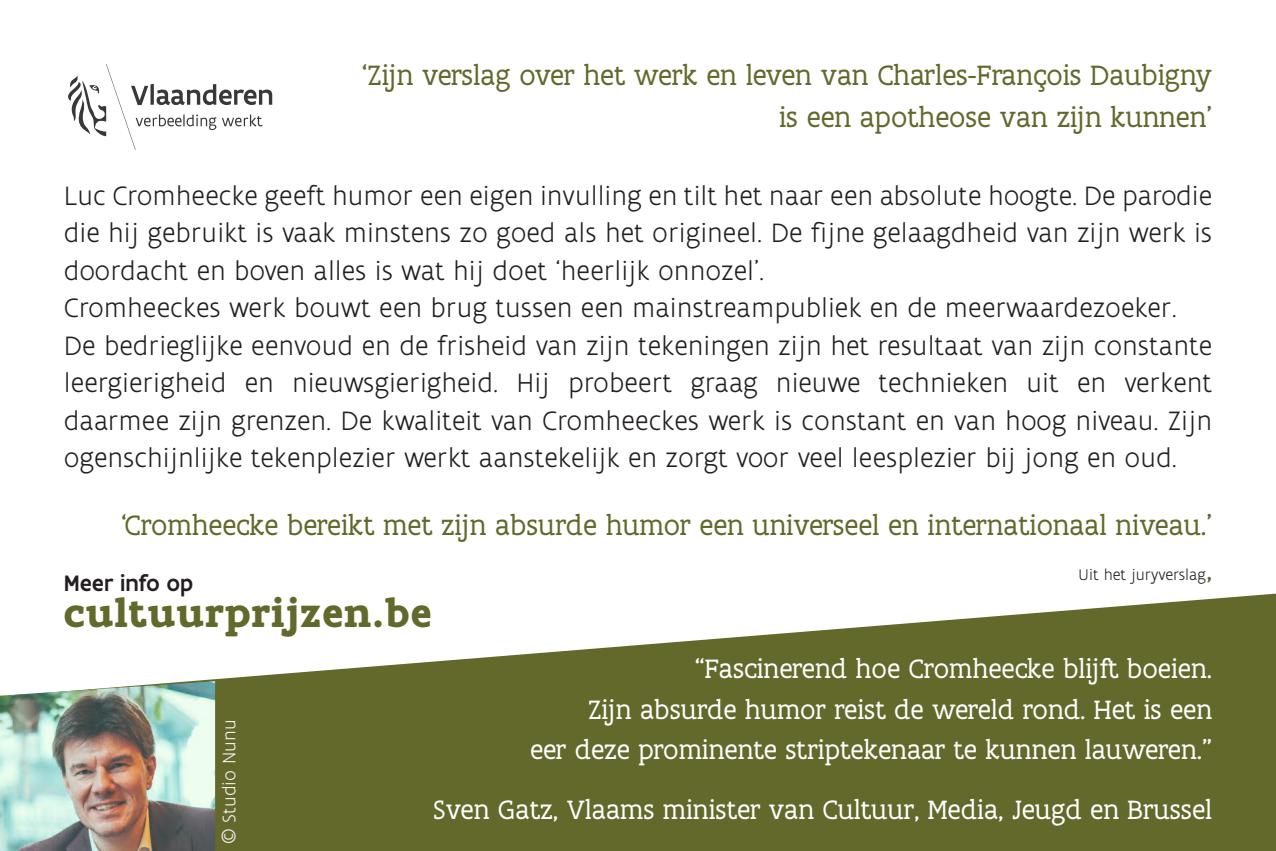
<style>
.page{position:relative;width:1276px;height:851px;background:#fff}
.page>*{position:absolute;margin:0;border:0;box-sizing:border-box;transform-origin:0 0}
.t1{font:700 42px "Flanders Art Serif";letter-spacing:.02em;color:#63682b}
.t2{font:30px/42px "Flanders Art Serif";color:#63682b;text-align:right}
.t3{font:300 28.5px/37.5px "Flanders Art Sans";color:#231f20;text-align:justify}
.t4{font:28.5px/40.5px "Flanders Art Serif";color:#fff;text-align:right}
.t5{font:500 24px "Flanders Art Sans";color:#231f20}
.t6{font:300 19.5px "Flanders Art Sans";color:#f5f5f3}
.t7{font:300 16.5px "Flanders Art Sans";color:#231f20}
</style>
<div class="page">
<svg style="left:193px;top:593px;width:1083px;height:257px;fill:#63682b"></svg>
<svg style="left:68px;top:64px;width:204px;height:86px"></svg>
<img style="left:0;top:681px;width:215px;height:169px">
<p class="t2" style="left:362px;top:55px;width:852px">‘Zijn verslag over het werk en leven van Charles-François Daubigny is een apotheose van zijn kunnen’</p>
<p class="t3" style="left:64px;top:177px;width:1150px">Luc Cromheecke geeft humor een eigen invulling en tilt het naar een absolute hoogte. De parodie die hij gebruikt is vaak minstens zo goed als het origineel. De fijne gelaagdheid van zijn werk is doordacht en boven alles is wat hij doet ‘heerlijk onnozel’.</p>
<p class="t3" style="left:64px;top:290px;width:1114px">Cromheeckes werk bouwt een brug tussen een mainstreampubliek en de meerwaardezoeker.</p>
<p class="t3" style="left:64px;top:327px;width:1150px">De bedrieglijke eenvoud en de frisheid van zijn tekeningen zijn het resultaat van zijn constante leergierigheid en nieuwsgierigheid. Hij probeert graag nieuwe technieken uit en verkent daarmee zijn grenzen. De kwaliteit van Cromheeckes werk is constant en van hoog niveau. Zijn ogenschijnlijke tekenplezier werkt aanstekelijk en zorgt voor veel leesplezier bij jong en oud.</p>
<p class="t2" style="left:121px;top:505px;width:1092px">‘Cromheecke bereikt met zijn absurde humor een universeel en internationaal niveau.’</p>
<p class="t2" style="left:1206px;top:568px;width:7px">’</p>
<p class="t7" style="left:1077px;top:564px;width:129px">Uit het juryverslag</p>
<p class="t5" style="left:64px;top:568px;width:131px">Meer info op</p>
<p class="t1" style="left:64px;top:586px;width:369px">cultuurprijzen.be</p>
<p class="t6" style="left:217px;top:844px;width:126px;rotate:-90deg">© Studio Nunu</p>
<p class="t4" style="left:530px;top:649px;width:683px">“Fascinerend hoe Cromheecke blijft boeien.<br>Zijn absurde humor reist de wereld rond. Het is een<br>eer deze prominente striptekenaar te kunnen lauweren.”</p>
<p class="t4" style="left:433px;top:790px;width:780px">Sven Gatz, Vlaams minister van Cultuur, Media, Jeugd en Brussel</p>
</div>
